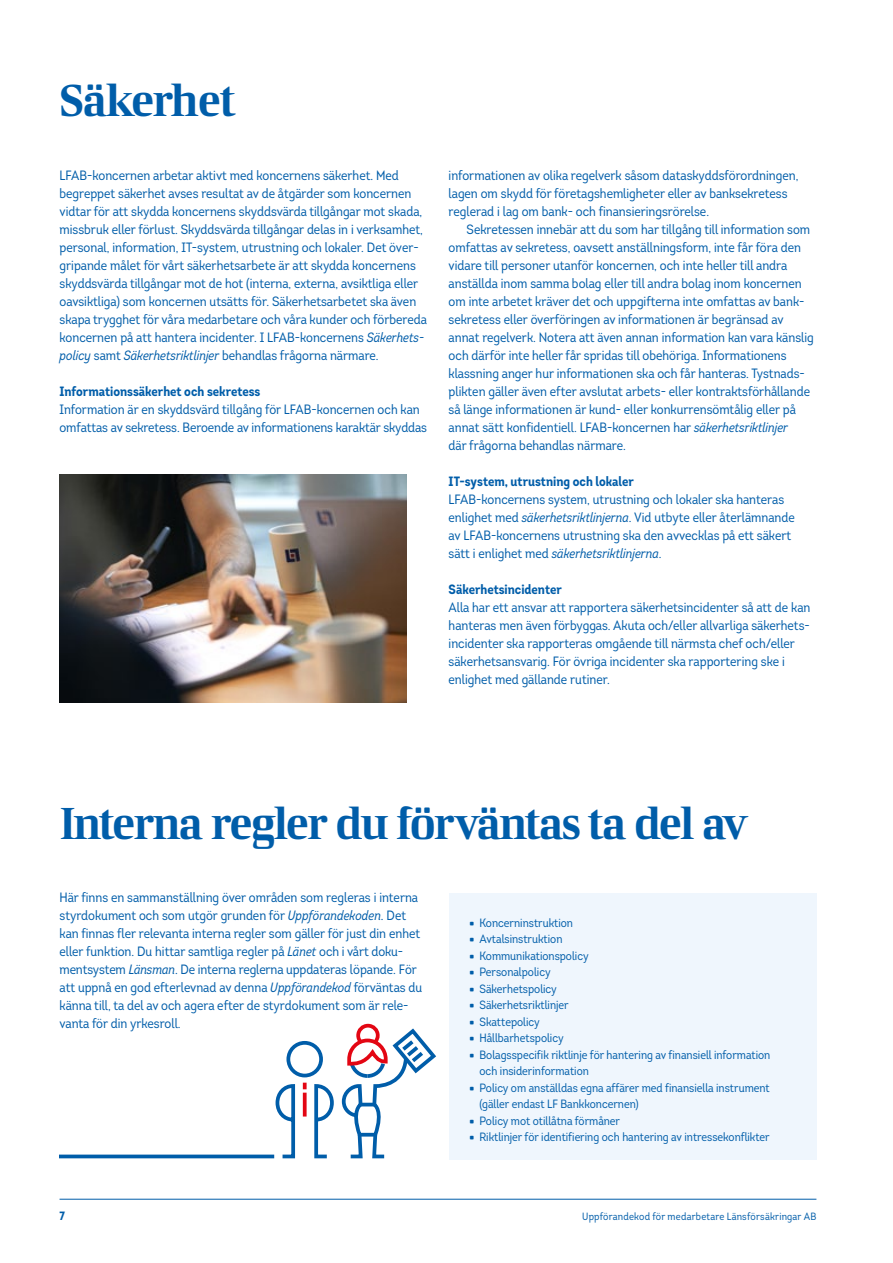
<style>
.page{position:relative;width:893px;height:1263px;background:#fff}
.page>*{position:absolute;margin:0;border:0;box-sizing:border-box;transform-origin:0 0}
.t1{font:45px "LF Rubrik 2";letter-spacing:-.04em;color:#005da9}
.t2{font:13.5px/18px "Intro Cond";color:#005da9}
.t3{font:700 13.5px "Intro Cond";color:#005da9}
.t4{font:12px/16.5px "Intro Cond";color:#005da9}
.t5{font:700 12px "Intro Cond";color:#005da9}
.t6{font:10.5px "Intro Cond";letter-spacing:.02em;color:#005da9}
.s1{font-style:italic}
.s2{font-family:"LF Rubrik 2"}
</style>
<div class="page">
<img style="left:60px;top:475px;width:346px;height:228px">
<div style="left:449px;top:893px;width:367px;height:267px;background:#eff6fd"></div>
<div style="left:286px;top:1041px;width:37px;height:36px;border:4px solid #005da9;border-radius:50%"></div>
<svg style="left:274px;top:1084px;width:22px;height:75px"></svg>
<svg style="left:303px;top:1023px;width:133px;height:136px"></svg>
<svg style="left:60px;top:1154px;width:214px;height:4px"></svg>
<hr style="left:60px;top:1199px;width:756px;height:1px;background:#005da9">
<h1 class="t1" style="left:60px;top:73px;width:179px">Säkerhet</h1>
<p class="t2" style="left:60px;top:166px;width:369px">LFAB-koncernen arbetar aktivt med koncernens säkerhet. Med begreppet säkerhet avses resultat av de åtgärder som koncernen vidtar för att skydda koncernens skyddsvärda tillgångar mot skada, missbruk eller förlust. Skyddsvärda tillgångar delas in i verksamhet, personal, information, IT-system, utrustning och lokaler. Det över&shy;gripande målet för vårt säkerhetsarbete är att skydda koncernens skyddsvärda tillgångar mot de hot (interna, externa, avsiktliga eller oavsiktliga) som koncernen utsätts för. Säkerhetsarbetet ska även skapa trygghet för våra medarbetare och våra kunder och förbereda koncernen på att hantera incidenter. I LFAB-koncernens <span class="s1">Säkerhets&shy;policy</span> samt <span class="s1">Säkerhetsriktlinjer</span> behandlas frågorna närmare.</p>
<p class="t3" style="left:60px;top:382px;width:202px">Informationssäkerhet och sekretess</p>
<p class="t2" style="left:60px;top:400px;width:369px">Information är en skyddsvärd tillgång för LFAB-koncernen och kan omfattas av sekretess. Beroende av informationens karaktär skyddas</p>
<p class="t2" style="left:449px;top:166px;width:351px">informationen av olika regelverk såsom dataskyddsförordningen, lagen om skydd för företagshemligheter eller av banksekretess reglerad i lag om bank- och finansieringsrörelse.</p>
<p class="t2" style="left:449px;top:220px;width:367px;text-indent:18px">Sekretessen innebär att du som har tillgång till information som omfattas av sekretess, oavsett anställningsform, inte får föra den vidare till personer utanför koncernen, och inte heller till andra anställda inom samma bolag eller till andra bolag inom koncernen om inte arbetet kräver det och uppgifterna inte omfattas av bank&shy;sekretess eller överföringen av informationen är begränsad av annat regelverk. Notera att även annan information kan vara känslig och därför inte heller får spridas till obehöriga. Informationens klassning anger hur informationen ska och får hanteras. Tystnads&shy;plikten gäller även efter avslutat arbets- eller kontraktsförhållande så länge informationen är kund- eller konkurrensömtålig eller på annat sätt konfidentiell. LFAB-koncernen har <span class="s1">säkerhetsriktlinjer<br></span>där frågorna behandlas närmare.</p>
<p class="t3" style="left:449px;top:472px;width:187px">IT-system, utrustning och lokaler</p>
<p class="t2" style="left:449px;top:490px;width:348px">LFAB-koncernens system, utrustning och lokaler ska hanteras enlighet med <span class="s1">säkerhetsriktlinjerna</span>. Vid utbyte eller återlämnande av LFAB-koncernens utrustning ska den avvecklas på ett säkert sätt i enlighet med <span class="s1">säkerhetsriktlinjerna</span>.</p>
<p class="t3" style="left:449px;top:580px;width:115px">Säkerhetsincidenter</p>
<p class="t2" style="left:449px;top:598px;width:363px">Alla har ett ansvar att rapportera säkerhetsincidenter så att de kan hanteras men även förbyggas. Akuta och/eller allvarliga säkerhets&shy;incidenter ska rapporteras omgående till närmsta chef och/eller säkerhetsansvarig. För övriga incidenter ska rapportering ske i enlighet med gällande rutiner.</p>
<h1 class="t1" style="left:60px;top:796px;width:691px">Interna regler du förväntas ta del av</h1>
<p class="t2" style="left:60px;top:889px;width:364px">Här finns en sammanställning över områden som regleras i interna styrdokument och som utgör grunden för <span class="s1">Uppförandekoden</span>. Det kan finnas fler relevanta interna regler som gäller för just din enhet eller funktion. Du hittar samtliga regler på <span class="s1">Länet</span> och i vårt doku&shy;mentsystem <span class="s1">Länsman</span>. De interna reglerna uppdateras löpande. För att uppnå en god efterlevnad av denna <span class="s1">Uppförandekod</span> förväntas du känna till, ta del av och agera efter de styrdokument som är rele&shy;vanta för din yrkesroll.</p>
<p class="t4" style="left:470px;top:914px;width:105px"><span class="s2">•</span> Koncerninstruktion</p>
<p class="t4" style="left:470px;top:931px;width:94px"><span class="s2">•</span> Avtalsinstruktion</p>
<p class="t4" style="left:470px;top:947px;width:120px"><span class="s2">•</span> Kommunikationspolicy</p>
<p class="t4" style="left:470px;top:964px;width:82px"><span class="s2">•</span> Personalpolicy</p>
<p class="t4" style="left:470px;top:980px;width:89px"><span class="s2">•</span> Säkerhetspolicy</p>
<p class="t4" style="left:470px;top:997px;width:100px"><span class="s2">•</span> Säkerhetsriktlinjer</p>
<p class="t4" style="left:470px;top:1013px;width:71px"><span class="s2">•</span> Skattepolicy</p>
<p class="t4" style="left:470px;top:1030px;width:95px"><span class="s2">•</span> Hållbarhetspolicy</p>
<p class="t4" style="left:479px;top:1046px;width:292px;text-indent:-10px"><span class="s2">•</span> Bolagsspecifik riktlinje för hantering av finansiell information och insiderinformation</p>
<p class="t4" style="left:479px;top:1079px;width:292px;text-indent:-10px"><span class="s2">•</span> Policy om anställdas egna affärer med finansiella instrument (gäller endast LF Bankkoncernen)</p>
<p class="t4" style="left:470px;top:1112px;width:152px"><span class="s2">•</span> Policy mot otillåtna förmåner</p>
<p class="t4" style="left:470px;top:1129px;width:301px"><span class="s2">•</span> Riktlinjer för identifiering och hantering av intressekonflikter</p>
<p class="t5" style="left:60px;top:1208px;width:7px">7</p>
<p class="t6" style="left:582px;top:1210px;width:236px">Uppförandekod för medarbetare Länsförsäkringar AB</p>
</div>
